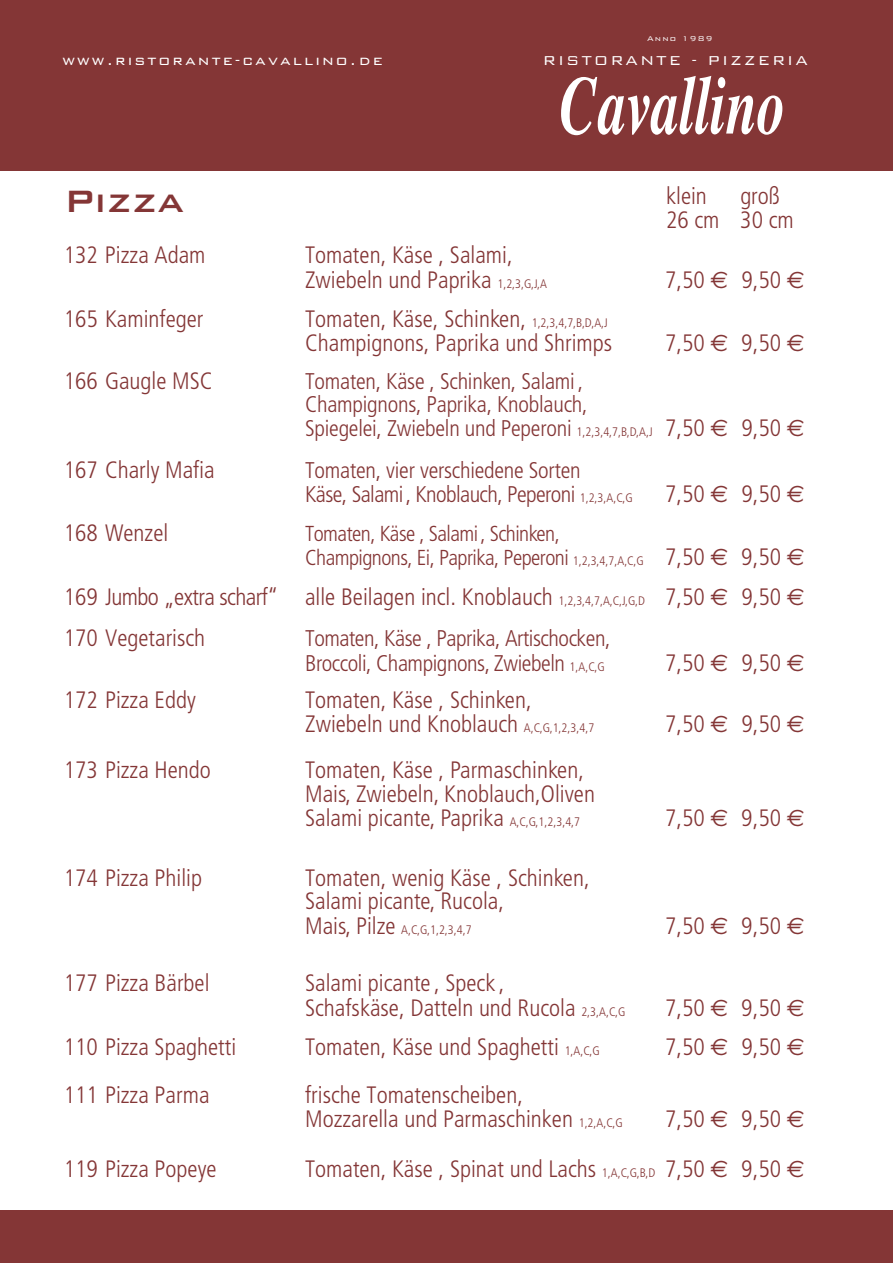
<style>
.page{position:relative;width:893px;height:1263px;background:#fff}
.page>*{position:absolute;margin:0;border:0;box-sizing:border-box;transform-origin:0 0}
.t1{font:500 41.25px "Bank Gothic";color:#843636}
.t2{font:300 condensed 23.7px/24.8px "Frutiger";color:#843636}
.t3{font:300 condensed 22.65px/24.8px "Frutiger";letter-spacing:-.01em;color:#843636}
.t4{font:300 condensed 21.6px/24.8px "Frutiger";letter-spacing:-.025em;color:#843636}
.t5{font:300 17.1px "Bank Gothic";letter-spacing:.12em;color:#fff}
.t6{font:300 condensed 12.3px "Frutiger";color:#843636}
.t7{font:300 9.15px "Bank Gothic";letter-spacing:.12em;color:#fff}
.s1{font-size:12.3px}
.s2{font-family:"Euro Sans";font-weight:400;font-stretch:normal}
.s3{font-size:23.7px}
.s4{font-family:"Euro Sans";font-weight:400;font-stretch:normal;font-size:23.7px}
</style>
<div class="page">
<div style="left:0;top:0;width:893px;height:170px;background:#843636"></div>
<svg style="left:561px;top:76px;width:221px;height:59px"></svg>
<div style="left:0;top:1210px;width:893px;height:53px;background:#843636"></div>
<p class="t5" style="left:63px;top:47px;width:322px">www.ristorante-cavallino.de</p>
<h1 class="t1" style="left:64px;top:169px;width:122px">Pizza</h1>
<p class="t7" style="left:647px;top:32px;width:67px">Anno 1989</p>
<p class="t5" style="left:543px;top:47px;width:266px">RISTORANTE - PIZZERIA</p>
<p class="t2" style="left:666px;top:183px;width:129px;text-indent:74px">groß<br>26 cm 30 cm</p>
<p class="t2" style="left:666px;top:183px;width:42px">klein</p>
<p class="t2" style="left:64px;top:243px;width:143px">132 Pizza Adam</p>
<p class="t2" style="left:305px;top:243px;width:244px">Tomaten, Käse , Salami,<br>Zwiebeln und Paprika <span class="s1">1,2,3,G,J,A</span></p>
<p class="t2" style="left:64px;top:307px;width:141px">165 Kaminfeger</p>
<p class="t2" style="left:305px;top:307px;width:309px;line-height:23.7px">Tomaten, Käse, Schinken, <span class="s1">1,2,3,4,7,B,D,A,J<br></span>Champignons, Paprika und Shrimps</p>
<p class="t2" style="left:665px;top:268px;width:141px">7,50 <span class="s2">€</span> 9,50 <span class="s2">€</span></p>
<p class="t2" style="left:665px;top:331px;width:141px">7,50 <span class="s2">€</span> 9,50 <span class="s2">€</span></p>
<p class="t2" style="left:64px;top:369px;width:150px">166 Gaugle MSC</p>
<p class="t3" style="left:305px;top:370px;width:284px;line-height:22.6px">Tomaten, Käse , Schinken, Salami ,<br>Champignons, Paprika, Knoblauch,</p>
<p class="t3" style="left:305px;top:416px;width:501px">Spiegelei, Zwiebeln und Peperoni <span class="s1">1,2,3,4,7,B,D,A,J</span> <span class="s3">7,50</span> <span class="s4">€</span> <span class="s3">9,50</span> <span class="s4">€</span></p>
<p class="t2" style="left:64px;top:457px;width:152px">167 Charly Mafia</p>
<p class="t3" style="left:305px;top:458px;width:329px">Tomaten, vier verschiedene Sorten<br>Käse, Salami, Knoblauch, Peperoni <span class="s1">1,2,3,A,C,G</span></p>
<p class="t2" style="left:665px;top:482px;width:141px">7,50 <span class="s2">€</span> 9,50 <span class="s2">€</span></p>
<p class="t2" style="left:64px;top:520px;width:106px">168 Wenzel</p>
<p class="t4" style="left:305px;top:521px;width:501px">Tomaten, Käse , Salami, Schinken,<br>Champignons, Ei, Paprika, Peperoni <span class="s1">1,2,3,4,7,A,C,G</span> <span class="s3">7,50</span> <span class="s4">€</span> <span class="s3">9,50</span> <span class="s4">€</span></p>
<p class="t2" style="left:64px;top:576px;width:742px;line-height:41.2px">169 Jumbo „extra scharf“ alle Beilagen incl. Knoblauch <span class="s1">1,2,3,4,7,A,C,J,G,D</span> 7,50 <span class="s2">€</span> 9,50 <span class="s2">€<br></span>170 Vegetarisch</p>
<p class="t3" style="left:305px;top:626px;width:307px">Tomaten, Käse , Paprika, Artischocken,<br>Broccoli, Champignons, Zwiebeln <span class="s1">1,A,C,G</span></p>
<p class="t2" style="left:665px;top:650px;width:141px">7,50 <span class="s2">€</span> 9,50 <span class="s2">€</span></p>
<p class="t2" style="left:64px;top:687px;width:134px">172 Pizza Eddy</p>
<p class="t2" style="left:305px;top:687px;width:291px">Tomaten, Käse , Schinken,<br>Zwiebeln und Knoblauch <span class="s1">A,C,G,1,2,3,4,7</span></p>
<p class="t2" style="left:64px;top:757px;width:149px">173 Pizza Hendo</p>
<p class="t2" style="left:305px;top:758px;width:291px;line-height:24.3px">Tomaten, Käse , Parmaschinken,<br>Mais, Zwiebeln, Knoblauch,Oliven<br>Salami picante, Paprika <span class="s1">A,C,G,1,2,3,4,7</span></p>
<p class="t2" style="left:665px;top:712px;width:141px">7,50 <span class="s2">€</span> 9,50 <span class="s2">€</span></p>
<p class="t2" style="left:665px;top:806px;width:141px">7,50 <span class="s2">€</span> 9,50 <span class="s2">€</span></p>
<p class="t2" style="left:64px;top:866px;width:140px">174 Pizza Philip</p>
<p class="t2" style="left:305px;top:867px;width:286px;line-height:22.6px">Tomaten, wenig Käse , Schinken,<br>Salami picante, Rucola,</p>
<p class="t6" style="left:305px;top:922px;width:168px"><span class="s3">Mais, Pilze</span> A,C,G,1,2,3,4,7</p>
<p class="t2" style="left:665px;top:913px;width:141px">7,50 <span class="s2">€</span> 9,50 <span class="s2">€</span></p>
<p class="t2" style="left:64px;top:971px;width:147px">177 Pizza Bärbel</p>
<p class="t2" style="left:305px;top:971px;width:322px">Salami picante , Speck ,<br>Schafskäse, Datteln und Rucola <span class="s1">2,3,A,C,G</span></p>
<p class="t2" style="left:665px;top:996px;width:141px">7,50 <span class="s2">€</span> 9,50 <span class="s2">€</span></p>
<p class="t2" style="left:64px;top:1035px;width:174px">110 Pizza Spaghetti</p>
<p class="t2" style="left:305px;top:1035px;width:296px">Tomaten, Käse und Spaghetti <span class="s1">1,A,C,G</span></p>
<p class="t2" style="left:665px;top:1035px;width:141px">7,50 <span class="s2">€</span> 9,50 <span class="s2">€</span></p>
<p class="t2" style="left:64px;top:1082px;width:147px">111 Pizza Parma</p>
<p class="t2" style="left:305px;top:1082px;width:319px">frische Tomatenscheiben,<br>Mozzarella und Parmaschinken <span class="s1">1,2,A,C,G</span></p>
<p class="t2" style="left:665px;top:1107px;width:141px">7,50 <span class="s2">€</span> 9,50 <span class="s2">€</span></p>
<p class="t2" style="left:64px;top:1156px;width:154px">119 Pizza Popeye</p>
<p class="t2" style="left:305px;top:1156px;width:501px">Tomaten, Käse , Spinat und Lachs <span class="s1">1,A,C,G,B,D</span> 7,50 <span class="s2">€</span> 9,50 <span class="s2">€</span></p>
</div>
